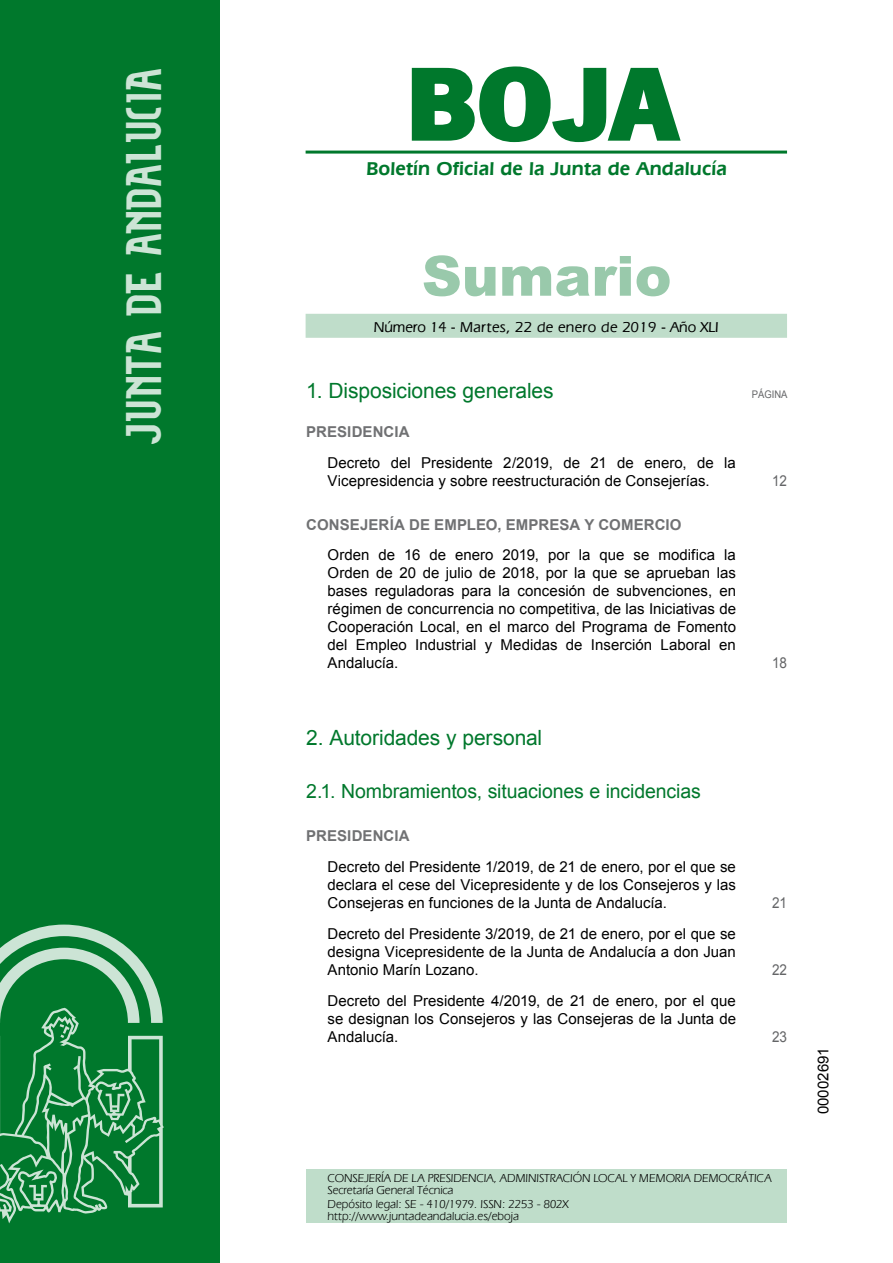
<style>
.page{position:relative;width:893px;height:1263px;background:#fff}
.page>*{position:absolute;margin:0;border:0;box-sizing:border-box;transform-origin:0 0}
.t1{font:700 105px "News Got T";color:#00782c;scale:1.14 1}
.t2{font:900 55.5px "Arial";color:#99c9ab}
.t3{font:27px "Alfabeto Andaluz Nuevo";color:#cce4d5}
.t4{font:21px "Arial";letter-spacing:-.005em;color:#00782c}
.t5{font:19.5px "Arial";letter-spacing:-.01em;color:#00782c}
.t6{font:600 19.5px "Eras IT Cby BT";letter-spacing:.01em;color:#00782c}
.t7{font:15px/18px "Arial";color:#000;text-align:justify}
.t8{font:700 15px "Arial";letter-spacing:.01em;color:#707173}
.t9{font:500 15px "Eras IT Cby BT";letter-spacing:.025em;color:#000}
.t10{font:15px "Arial";color:#646567;scale:.9 1}
.t11{font:12px/12px "Eras IT Cby BT";letter-spacing:-.01em;color:#000}
.t12{font:10.5px "Arial";color:#646567;scale:.9 1}
</style>
<div class="page">
<hr style="left:305px;top:151px;width:482px;height:3px;background:#00782c">
<div style="left:305px;top:314px;width:482px;height:24px;background:#bfddca"></div>
<div style="left:0;top:0;width:219px;height:1263px;background:#00782c"></div>
<svg style="left:0;top:925px;width:164px;height:298px"></svg>
<svg style="left:411px;top:66px;width:270px;height:77px"></svg>
<div style="left:306px;top:1169px;width:481px;height:54px;background:#bfddca"></div>
<h3 class="t3" style="left:136px;top:446px;width:379px;rotate:-90deg">JUNTA DE ANDALUCIA</h3>
<h1 class="t1" style="left:405px;top:42px;width:240px">BOJA</h1>
<h3 class="t6" style="left:366px;top:157px;width:362px">Boletín Oficial de la Junta de Andalucía</h3>
<h2 class="t2" style="left:422px;top:236px;width:251px">Sumario</h2>
<p class="t9" style="left:373px;top:317px;width:346px">Número 14 - Martes, 22 de enero de 2019 - Año XLI</p>
<h3 class="t4" style="left:306px;top:377px;width:249px">1. Disposiciones generales</h3>
<p class="t12" style="left:751px;top:388px;width:41px">PÁGINA</p>
<p class="t8" style="left:306px;top:422px;width:105px">PRESIDENCIA</p>
<p class="t7" style="left:327px;top:454px;width:410px">Decreto del Presidente 2/2019, de 21 de enero, de la<br>Vicepresidencia y sobre reestructuración de Consejerías.</p>
<p class="t10" style="left:772px;top:471px;width:18px">12</p>
<p class="t8" style="left:306px;top:515px;width:377px">CONSEJERÍA DE EMPLEO, EMPRESA Y COMERCIO</p>
<p class="t7" style="left:327px;top:546px;width:410px">Orden de 16 de enero 2019, por la que se modifica la Orden de 20 de julio de 2018, por la que se aprueban las bases reguladoras para la concesión de subvenciones, en régimen de concurrencia no competitiva, de las Iniciativas de Cooperación Local, en el marco del Programa de Fomento del Empleo Industrial y Medidas de Inserción Laboral en Andalucía.</p>
<h3 class="t4" style="left:306px;top:724px;width:237px">2. Autoridades y personal</h3>
<h3 class="t5" style="left:306px;top:778px;width:396px">2.1. Nombramientos, situaciones e incidencias</h3>
<p class="t8" style="left:306px;top:826px;width:105px">PRESIDENCIA</p>
<p class="t7" style="left:327px;top:858px;width:410px">Decreto del Presidente 1/2019, de 21 de enero, por el que se declara el cese del Vicepresidente y de los Consejeros y las Consejeras en funciones de la Junta de Andalucía.</p>
<p class="t7" style="left:327px;top:925px;width:410px">Decreto del Presidente 3/2019, de 21 de enero, por el que se designa Vicepresidente de la Junta de Andalucía a don Juan Antonio Marín Lozano.</p>
<p class="t7" style="left:327px;top:992px;width:410px">Decreto del Presidente 4/2019, de 21 de enero, por el que se designan los Consejeros y las Consejeras de la Junta de Andalucía.</p>
<p class="t10" style="left:772px;top:653px;width:18px">18</p>
<p class="t10" style="left:772px;top:893px;width:18px">21</p>
<p class="t10" style="left:772px;top:960px;width:18px">22</p>
<p class="t10" style="left:772px;top:1027px;width:18px">23</p>
<p class="t11" style="left:327px;top:1171px;width:445px">CONSEJERÍA DE LA PRESIDENCIA, ADMINISTRACIÓN LOCAL Y MEMORIA DEMOCRÁTICA<br>Secretaría General Técnica</p>
<p class="t11" style="left:327px;top:1198px;width:243px">Depósito legal: SE - 410/1979. ISSN: 2253 - 802X http://www.juntadeandalucia.es/eboja</p>
<p class="t7" style="left:814px;top:1114px;width:68px;rotate:-90deg">00002691</p>
</div>
